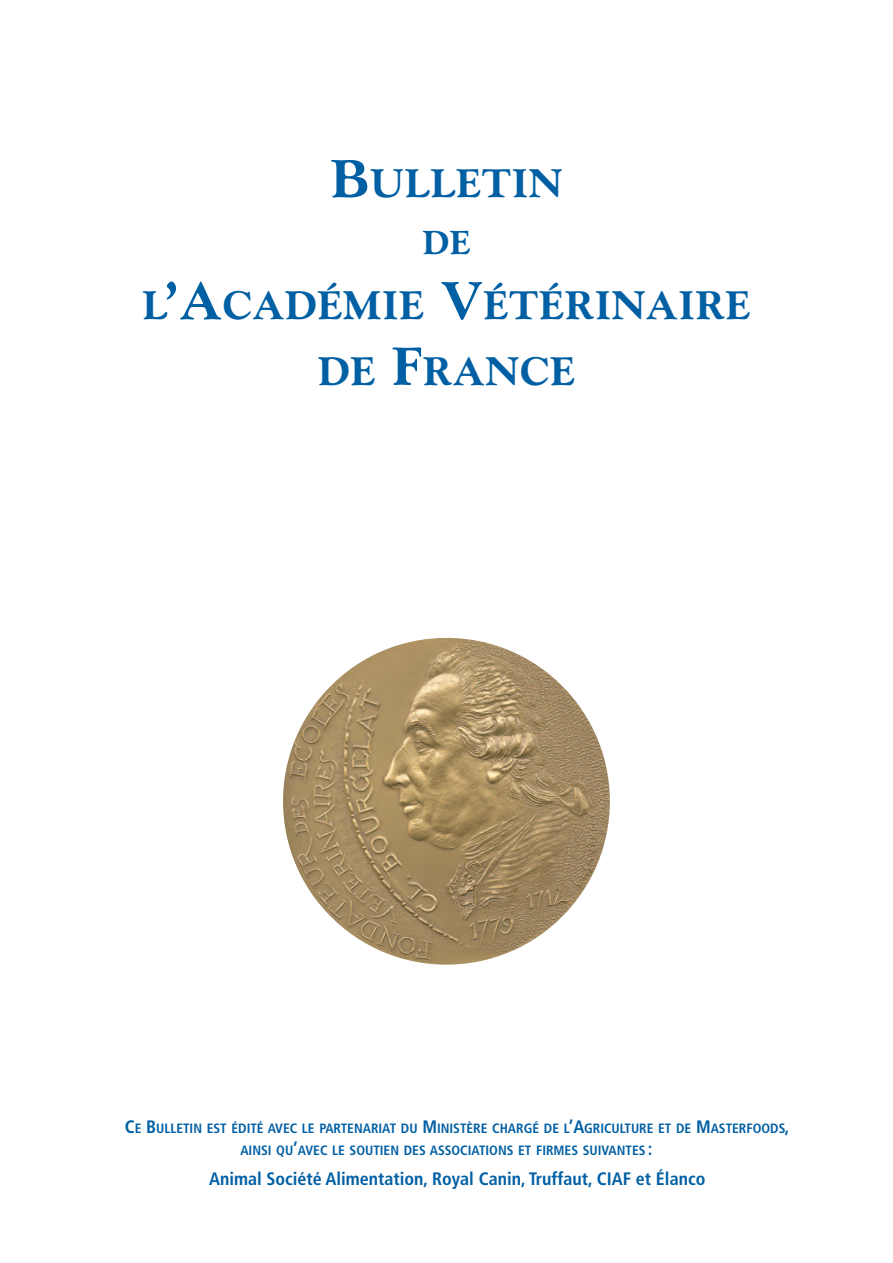
<style>
.page{position:relative;width:893px;height:1263px;background:#fff}
.page>*{position:absolute;margin:0;border:0;box-sizing:border-box;transform-origin:0 0}
.t1{font:800 40.5px/65.6px "Goudy";letter-spacing:.02em;color:#015fa4;text-align:center}
.t2{font:800 33.75px "Goudy";color:#015fa4}
.t3{font:700 condensed 18px "Frutiger";color:#015fa4}
.t4{font:700 condensed 13.5px/21.6px "Frutiger";color:#015fa4}
.s1{font-size:54px}
.s2{font-size:18px}
</style>
<div class="page">
<img style="left:283px;top:638px;width:327px;height:327px;border-radius:50%">
<h1 class="t1" style="left:330px;top:153px;width:233px"><span class="s1">B</span>ULLETIN</h1>
<h2 class="t2" style="left:423px;top:228px;width:49px">DE</h2>
<h1 class="t1" style="left:143px;top:275px;width:609px">L<span class="s1">’A</span>CADÉMIE <span class="s1">V</span>ÉTÉRINAIRE<br>DE <span class="s1">F</span>RANCE</h1>
<p class="t4" style="left:240px;top:1119px;width:550px;text-indent:-116px"><span class="s2">C</span>E <span class="s2">B</span>ULLETIN EST ÉDITÉ AVEC LE PARTENARIAT DU <span class="s2">M</span>INISTÈRE CHARGÉ DE L<span class="s2">’A</span>GRICULTURE ET DE <span class="s2">M</span>ASTERFOODS<span class="s2">,<br></span>AINSI QU<span class="s2">’</span>AVEC LE SOUTIEN DES ASSOCIATIONS ET FIRMES SUIVANTES <span class="s2">:</span></p>
<h3 class="t3" style="left:209px;top:1171px;width:498px">Animal Société Alimentation, Royal Canin, Truffaut, CIAF et Élanco</h3>
</div>
